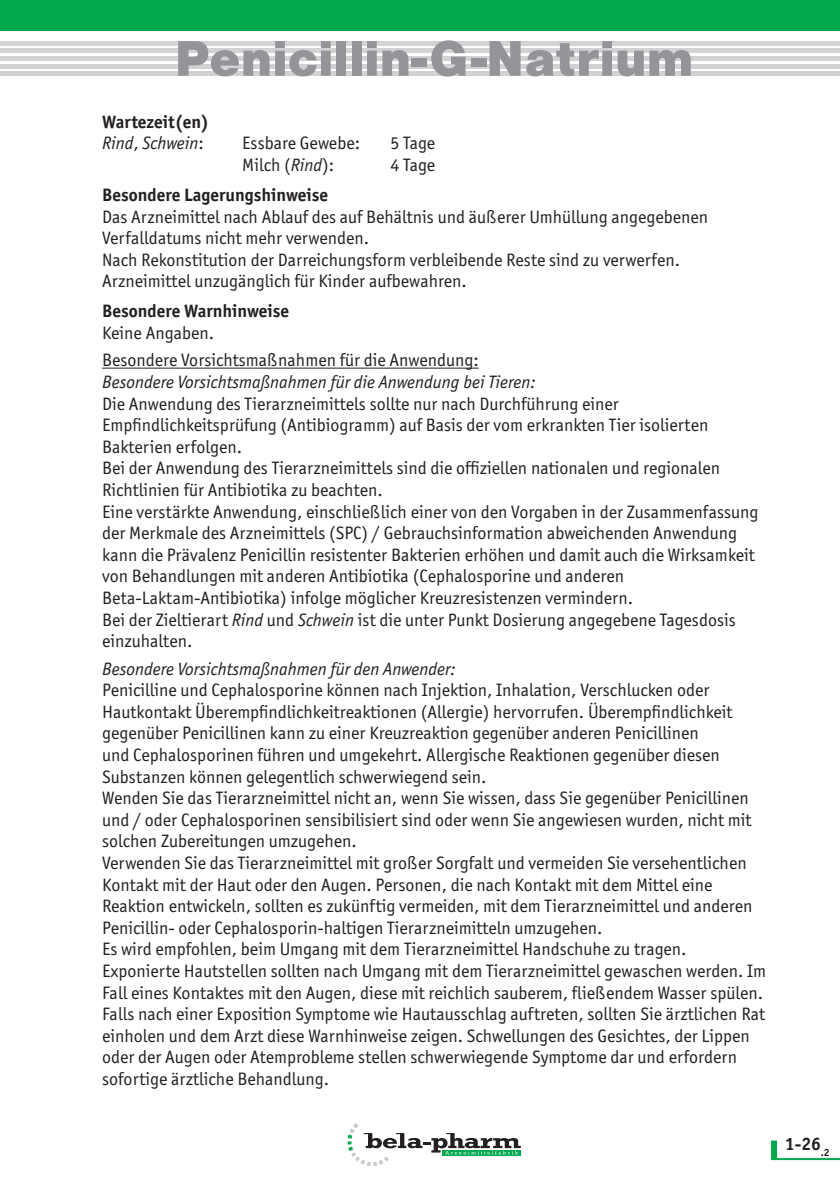
<style>
.page{position:relative;width:840px;height:1191px;background:#fff}
.page>*{position:absolute;margin:0;border:0;box-sizing:border-box;transform-origin:0 0}
.Produktname{font:900 52px "Nimbus San";color:#939598}
.Fließtext{font:18px/21.6px "Officina San Itc T";color:#231f20}
.Fließtext-2{font:italic 18px "Officina San Itc T";color:#231f20}
.Ü-Absatz{font:700 18px "Officina San Itc T";color:#231f20}
.s1{font-style:normal}
.s2{font-style:italic}
</style>
<div class="page">
<svg style="left:347px;top:1123px;width:173px;height:43px"></svg>
<svg style="left:771px;top:1140px;width:5px;height:18px"></svg>
<hr style="left:770px;top:1158px;width:69px;height:2px;background:#00a94e">
<hr style="left:0;top:41px;width:839px;height:4px;background:#d1d2d4">
<hr style="left:0;top:49px;width:839px;height:4px;background:#d1d2d4">
<hr style="left:0;top:56px;width:839px;height:4px;background:#d1d2d4">
<hr style="left:0;top:64px;width:839px;height:4px;background:#d1d2d4">
<hr style="left:0;top:72px;width:839px;height:4px;background:#d1d2d4">
<div style="left:0;top:0;width:839px;height:31px;background:#00a94e"></div>
<hr style="left:102px;top:368px;width:376px;height:1px;background:#231f20">
<p class="Produktname" style="left:175px;top:29px;width:520px">Penicillin-G-Natrium</p>
<p class="Ü-Absatz" style="left:102px;top:110px;width:108px">Wartezeit(en)</p>
<p class="Fließtext-2" style="left:102px;top:133px;width:103px">Rind<span class="s1">,</span> Schwein<span class="s1">:</span></p>
<p class="Fließtext" style="left:242px;top:132px;width:119px">Essbare Gewebe:</p>
<p class="Fließtext" style="left:390px;top:132px;width:46px">5 Tage</p>
<p class="Fließtext" style="left:242px;top:154px;width:93px">Milch (<span class="s2">Rind</span>):</p>
<p class="Fließtext" style="left:390px;top:154px;width:46px">4 Tage</p>
<p class="Ü-Absatz" style="left:102px;top:184px;width:227px">Besondere Lagerungshinweise</p>
<p class="Fließtext" style="left:102px;top:205px;width:607px">Das Arzneimittel nach Ablauf des auf Behältnis und äußerer Umhüllung angegebenen<br>Verfalldatums nicht mehr verwenden.</p>
<p class="Fließtext" style="left:102px;top:249px;width:579px">Nach Rekonstitution der Darreichungsform verbleibende Reste sind zu verwerfen.</p>
<p class="Fließtext" style="left:102px;top:270px;width:366px">Arzneimittel unzugänglich für Kinder aufbewahren.</p>
<p class="Ü-Absatz" style="left:102px;top:300px;width:188px">Besondere Warnhinweise</p>
<p class="Fließtext" style="left:102px;top:322px;width:113px">Keine Angaben.</p>
<p class="Fließtext" style="left:102px;top:349px;width:378px">Besondere Vorsichtsmaßnahmen für die Anwendung:</p>
<p class="Fließtext-2" style="left:102px;top:372px;width:435px">Besondere Vorsichtsmaßnahmen für die Anwendung bei Tieren:</p>
<p class="Fließtext" style="left:102px;top:392px;width:607px">Die Anwendung des Tierarzneimittels sollte nur nach Durchführung einer<br>Empfindlichkeitsprüfung (Antibiogramm) auf Basis der vom erkrankten Tier isolierten<br>Bakterien erfolgen.</p>
<p class="Fließtext" style="left:102px;top:457px;width:619px">Bei der Anwendung des Tierarzneimittels sind die offiziellen nationalen und regionalen<br>Richtlinien für Antibiotika zu beachten.</p>
<p class="Fließtext" style="left:102px;top:500px;width:657px">Eine verstärkte Anwendung, einschließlich einer von den Vorgaben in der Zusammenfassung der Merkmale des Arzneimittels (SPC) / Gebrauchsinformation abweichenden Anwendung kann die Prävalenz Penicillin resistenter Bakterien erhöhen und damit auch die Wirksamkeit von Behandlungen mit anderen Antibiotika (Cephalosporine und anderen Beta-Laktam-Antibiotika) infolge möglicher Kreuzresistenzen vermindern.</p>
<p class="Fließtext" style="left:102px;top:608px;width:634px">Bei der Zieltierart <span class="s2">Rind</span> und <span class="s2">Schwein</span> ist die unter Punkt Dosierung angegebene Tagesdosis einzuhalten.</p>
<p class="Fließtext-2" style="left:102px;top:658px;width:355px">Besondere Vorsichtsmaßnahmen für den Anwender:</p>
<p class="Fließtext" style="left:102px;top:679px;width:631px">Penicilline und Cephalosporine können nach Injektion, Inhalation, Verschlucken oder Hautkontakt Überempfindlichkeitreaktionen (Allergie) hervorrufen. Überempfindlichkeit gegenüber Penicillinen kann zu einer Kreuzreaktion gegenüber anderen Penicillinen<br>und Cephalosporinen führen und umgekehrt. Allergische Reaktionen gegenüber diesen Substanzen können gelegentlich schwerwiegend sein.</p>
<p class="Fließtext" style="left:102px;top:787px;width:650px">Wenden Sie das Tierarzneimittel nicht an, wenn Sie wissen, dass Sie gegenüber Penicillinen und / oder Cephalosporinen sensibilisiert sind oder wenn Sie angewiesen wurden, nicht mit solchen Zubereitungen umzugehen.</p>
<p class="Fließtext" style="left:102px;top:852px;width:651px">Verwenden Sie das Tierarzneimittel mit großer Sorgfalt und vermeiden Sie versehentlichen Kontakt mit der Haut oder den Augen. Personen, die nach Kontakt mit dem Mittel eine Reaktion entwickeln, sollten es zukünftig vermeiden, mit dem Tierarzneimittel und anderen Penicillin- oder Cephalosporin-haltigen Tierarzneimitteln umzugehen.</p>
<p class="Fließtext" style="left:102px;top:938px;width:665px">Es wird empfohlen, beim Umgang mit dem Tierarzneimittel Handschuhe zu tragen.<br>Exponierte Hautstellen sollten nach Umgang mit dem Tierarzneimittel gewaschen werden. Im<br>Fall eines Kontaktes mit den Augen, diese mit reichlich sauberem, fließendem Wasser spülen.</p>
<p class="Fließtext" style="left:102px;top:1003px;width:664px">Falls nach einer Exposition Symptome wie Hautausschlag auftreten, sollten Sie ärztlichen Rat einholen und dem Arzt diese Warnhinweise zeigen. Schwellungen des Gesichtes, der Lippen oder der Augen oder Atemprobleme stellen schwerwiegende Symptome dar und erfordern sofortige ärztliche Behandlung.</p>
<p class="Ü-Absatz" style="left:784px;top:1132px;width:46px">1-26<sub>.2</sub></p>
</div>
